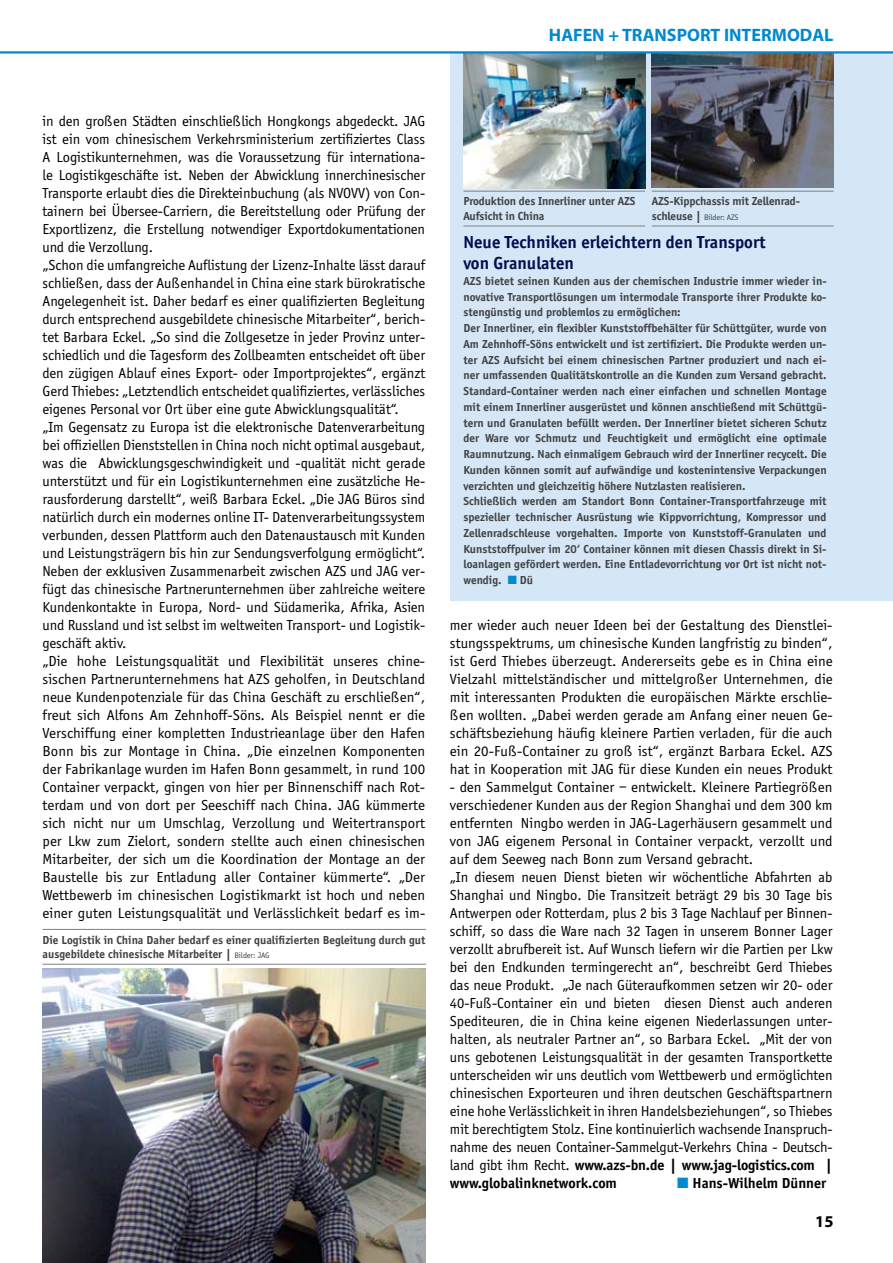
<style>
.page{position:relative;width:893px;height:1263px;background:#fff}
.page>*{position:absolute;margin:0;border:0;box-sizing:border-box;transform-origin:0 0}
.t1{font:700 18px/21.6px "Officina Sans";color:#020f50}
.t2{font:700 18px "Myriad";color:#0089cf}
.t3{font:700 16.5px "Myriad";color:#000}
.t4{font:15px/18px "Officina Sans";color:#000}
.t5{font:700 15px "Officina Sans";color:#000}
.t6{font:700 12px/15.8px "Officina Sans";color:#414142}
.t7{font:8.25px "Officina Sans";letter-spacing:-.01em;color:#414142}
.s1{font-weight:400;font-size:8.25px}
.s2{font-weight:700;font-size:12px}
.s3{color:#0089cf}
.s4{font-weight:700}
</style>
<div class="page">
<div style="left:450px;top:52px;width:443px;height:549px;background:#d5e7f6"></div>
<img style="left:463px;top:54px;width:182px;height:134px">
<img style="left:652px;top:54px;width:181px;height:134px">
<hr style="left:463px;top:191px;width:182px;height:1px;background:#7f8083">
<hr style="left:463px;top:226px;width:182px;height:1px;background:#7f8083">
<hr style="left:652px;top:191px;width:181px;height:1px;background:#7f8083">
<hr style="left:652px;top:226px;width:181px;height:1px;background:#7f8083">
<hr style="left:0;top:51px;width:893px;height:3px;background:#0089cf">
<img style="left:43px;top:968px;width:382px;height:295px">
<hr style="left:43px;top:929px;width:383px;height:1px;background:#7f8083">
<hr style="left:43px;top:964px;width:383px;height:1px;background:#7f8083">
<p class="t2" style="left:549px;top:26px;width:286px">HAFEN + TRANSPORT INTERMODAL</p>
<p class="t4" style="left:43px;top:112px;width:384px">in den großen Städten einschließlich Hongkongs abgedeckt. JAG ist ein vom chinesischem Verkehrsministerium zertifiziertes Class A Logistikunternehmen, was die Voraussetzung für internationa&shy;le Logistikgeschäfte ist. Neben der Abwicklung innerchinesischer Transporte erlaubt dies die Direkteinbuchung (als NVOVV) von Con&shy;tainern bei Übersee-Carriern, die Bereitstellung oder Prüfung der Exportlizenz, die Erstellung notwendiger Exportdokumentationen und die Verzollung.<br>„Schon die umfangreiche Auflistung der Lizenz-Inhalte lässt darauf schließen, dass der Außenhandel in China eine stark bürokratische Angelegenheit ist. Daher bedarf es einer qualifizierten Begleitung durch entsprechend ausgebildete chinesische Mitarbeiter“, berich&shy;tet Barbara Eckel. „So sind die Zollgesetze in jeder Provinz unter&shy;schiedlich und die Tagesform des Zollbeamten entscheidet oft über den zügigen Ablauf eines Export- oder Importprojektes“, ergänzt Gerd Thiebes: „Letztendlich entscheidet qualifiziertes, verlässliches eigenes Personal vor Ort über eine gute Abwicklungsqualität“.<br>„Im Gegensatz zu Europa ist die elektronische Datenverarbeitung bei offiziellen Dienststellen in China noch nicht optimal ausgebaut, was die Abwicklungsgeschwindigkeit und -qualität nicht gerade unterstützt und für ein Logistikunternehmen eine zusätzliche He&shy;rausforderung darstellt“, weiß Barbara Eckel. „Die JAG Büros sind natürlich durch ein modernes online IT- Datenverarbeitungssystem verbunden, dessen Plattform auch den Datenaustausch mit Kunden und Leistungsträgern bis hin zur Sendungsverfolgung ermöglicht“.<br>Neben der exklusiven Zusammenarbeit zwischen AZS und JAG ver&shy;fügt das chinesische Partnerunternehmen über zahlreiche weitere Kundenkontakte in Europa, Nord- und Südamerika, Afrika, Asien und Russland und ist selbst im weltweiten Transport- und Logistik&shy;geschäft aktiv.<br>„Die hohe Leistungsqualität und Flexibilität unseres chine&shy;sischen Partnerunternehmens hat AZS geholfen, in Deutschland neue Kundenpotenziale für das China Geschäft zu erschließen“, freut sich Alfons Am Zehnhoff-Söns. Als Beispiel nennt er die Verschiffung einer kompletten Industrieanlage über den Hafen Bonn bis zur Montage in China. „Die einzelnen Komponenten der Fabrikanlage wurden im Hafen Bonn gesammelt, in rund 100<br>Container verpackt, gingen von hier per Binnenschiff nach Rot&shy;terdam und von dort per Seeschiff nach China. JAG kümmerte sich nicht nur um Umschlag, Verzollung und Weitertransport per Lkw zum Zielort, sondern stellte auch einen chinesischen Mitarbeiter, der sich um die Koordination der Montage an der Baustelle bis zur Entladung aller Container kümmerte“. „Der Wettbewerb im chinesischen Logistikmarkt ist hoch und neben einer guten Leistungsqualität und Verlässlichkeit bedarf es im-</p>
<p class="t6" style="left:43px;top:932px;width:384px;line-height:14.4px">Die Logistik in China Daher bedarf es einer qualifizierten Begleitung durch gut ausgebildete chinesische Mitarbeiter | <span class="s1">Bilder: JAG</span></p>
<p class="t6" style="left:463px;top:194px;width:173px;line-height:14.4px">Produktion des Innerliner unter AZS<br>Aufsicht in China</p>
<p class="t6" style="left:652px;top:193px;width:150px">AZS-Kippchassis mit Zellenrad-</p>
<p class="t7" style="left:652px;top:212px;width:88px"><span class="s2">schleuse |</span> Bilder: AZS</p>
<p class="t1" style="left:463px;top:231px;width:304px">Neue Techniken erleichtern den Transport von Granulaten</p>
<p class="t6" style="left:463px;top:273px;width:365px">AZS bietet seinen Kunden aus der chemischen Industrie immer wieder in&shy;novative Transportlösungen um intermodale Transporte ihrer Produkte ko&shy;stengünstig und problemlos zu ermöglichen:<br>Der Innerliner, ein flexibler Kunststoffbehälter für Schüttgüter, wurde von Am Zehnhoff-Söns entwickelt und ist zertifiziert. Die Produkte werden un&shy;ter AZS Aufsicht bei einem chinesischen Partner produziert und nach ei&shy;ner umfassenden Qualitätskontrolle an die Kunden zum Versand gebracht.<br>Standard-Container werden nach einer einfachen und schnellen Montage mit einem Innerliner ausgerüstet und können anschließend mit Schüttgü&shy;tern und Granulaten befüllt werden. Der Innerliner bietet sicheren Schutz der Ware vor Schmutz und Feuchtigkeit und ermöglicht eine optimale Raumnutzung. Nach einmaligem Gebrauch wird der Innerliner recycelt. Die Kunden können somit auf aufwändige und kostenintensive Verpackungen verzichten und gleichzeitig höhere Nutzlasten realisieren.<br>Schließlich werden am Standort Bonn Container-Transportfahrzeuge mit spezieller technischer Ausrüstung wie Kippvorrichtung, Kompressor und Zellenradschleuse vorgehalten. Importe von Kunststoff-Granulaten und Kunststoffpulver im 20‘ Container können mit diesen Chassis direkt in Si&shy;loanlagen gefördert werden. Eine Entladevorrichtung vor Ort ist nicht not&shy;wendig. <span class="s3">■</span> Dü</p>
<p class="t4" style="left:450px;top:616px;width:384px;text-align:justify">mer wieder auch neuer Ideen bei der Gestaltung des Dienstlei&shy;stungsspektrums, um chinesische Kunden langfristig zu binden“, ist Gerd Thiebes überzeugt. Andererseits gebe es in China eine Vielzahl mittelständischer und mittelgroßer Unternehmen, die mit interessanten Produkten die europäischen Märkte erschlie&shy;ßen wollten. „Dabei werden gerade am Anfang einer neuen Ge&shy;schäftsbeziehung häufig kleinere Partien verladen, für die auch ein 20-Fuß-Container zu groß ist“, ergänzt Barbara Eckel. AZS hat in Kooperation mit JAG für diese Kunden ein neues Produkt</p>
<p class="t4" style="left:450px;top:778px;width:384px">- den Sammelgut Container – entwickelt. Kleinere Partiegrößen verschiedener Kunden aus der Region Shanghai und dem 300 km entfernten Ningbo werden in JAG-Lagerhäusern gesammelt und von JAG eigenem Personal in Container verpackt, verzollt und auf dem Seeweg nach Bonn zum Versand gebracht.<br>„In diesem neuen Dienst bieten wir wöchentliche Abfahrten ab Shanghai und Ningbo. Die Transitzeit beträgt 29 bis 30 Tage bis Antwerpen oder Rotterdam, plus 2 bis 3 Tage Nachlauf per Binnen&shy;schiff, so dass die Ware nach 32 Tagen in unserem Bonner Lager verzollt abrufbereit ist. Auf Wunsch liefern wir die Partien per Lkw bei den Endkunden termingerecht an“, beschreibt Gerd Thiebes das neue Produkt. „Je nach Güteraufkommen setzen wir 20- oder 40-Fuß-Container ein und bieten diesen Dienst auch anderen Spediteuren, die in China keine eigenen Niederlassungen unter&shy;halten, als neutraler Partner an“, so Barbara Eckel. „Mit der von uns gebotenen Leistungsqualität in der gesamten Transportkette unterscheiden wir uns deutlich vom Wettbewerb und ermöglichten chinesischen Exporteuren und ihren deutschen Geschäftspartnern eine hohe Verlässlichkeit in ihren Handelsbeziehungen“, so Thiebes mit berechtigtem Stolz. Eine kontinuierlich wachsende Inanspruch&shy;nahme des neuen Container-Sammelgut-Verkehrs China - Deutsch&shy;land gibt ihm Recht. <span class="s4">www.azs-bn.de | www.jag-logistics.com | www.globalinknetwork.com</span></p>
<p class="t5" style="left:677px;top:1174px;width:151px"><span class="s3">■</span> Hans-Wilhelm Dünner</p>
<p class="t3" style="left:815px;top:1213px;width:20px">15</p>
</div>
